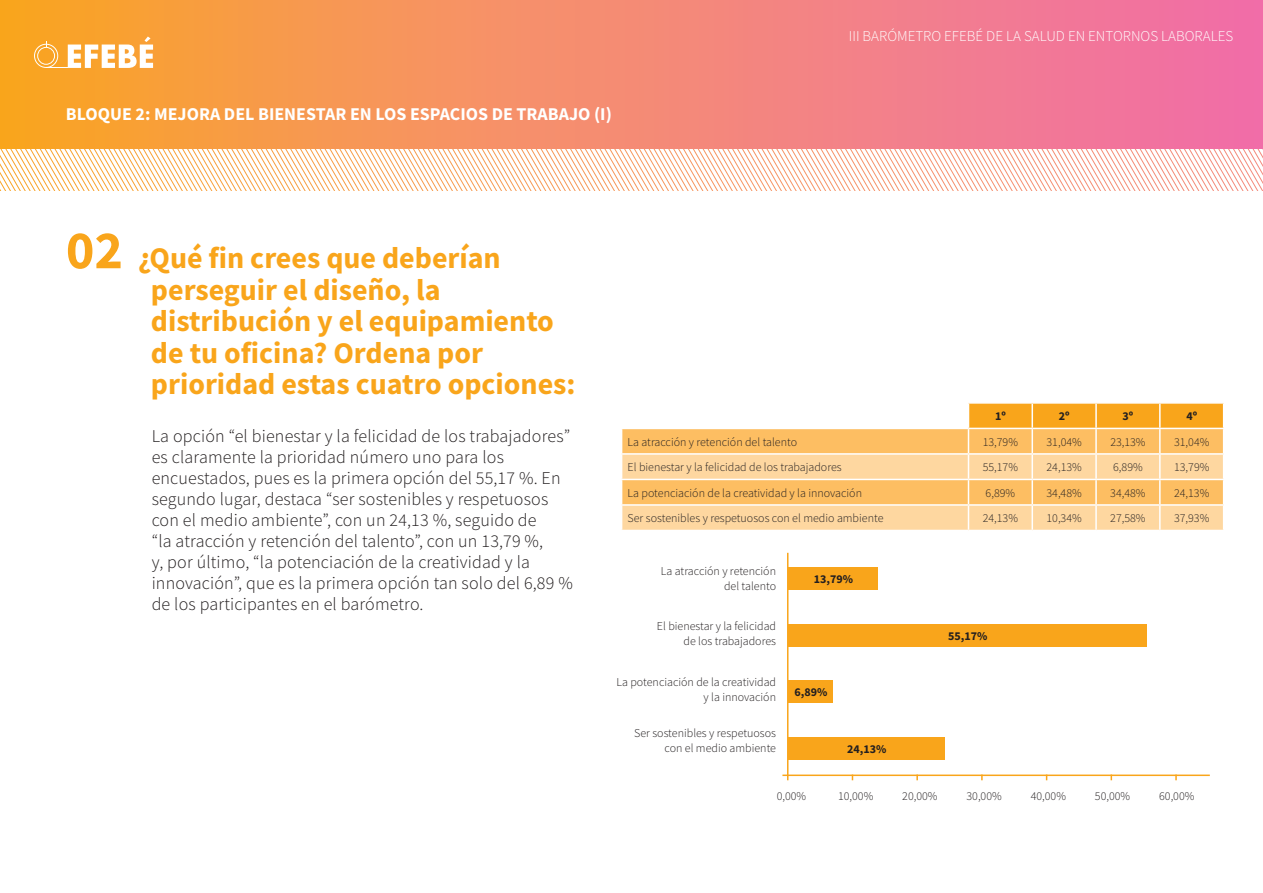
<style>
.page{position:relative;width:1263px;height:893px;background:#fff}
.page>*{position:absolute;margin:0;border:0;box-sizing:border-box;transform-origin:0 0}
.t1{font:700 54px "Source Sans Pro";color:#f9a51b}
.t2{font:700 30px/31.5px "Source Sans Pro";color:#f9a51b}
.t3{font:300 18px/21px "Source Sans Pro";letter-spacing:.01em;color:#231f20}
.t4{font:700 18px "Source Sans Pro";color:#fff}
.t5{font:300 15px "Source Sans Pro";color:#fff}
.t6{font:300 12px/15px "Source Sans Pro";color:#231f20;text-align:right}
.t7{font:700 12px "Source Sans Pro";color:#231f20}
</style>
<div class="page">
<svg style="left:0;top:149px;width:1263px;height:42px"></svg>
<div style="left:0;top:0;width:1263px;height:149px;background:linear-gradient(to right,#f9a72c,#f06eb1)"></div>
<div style="left:622px;top:429px;width:346px;height:24px;background:#fdbe62"></div>
<svg style="left:622px;top:455px;width:346px;height:75px;fill:#fed7a0"></svg>
<hr style="left:621px;top:479px;width:347px;height:1px;background:#fff">
<hr style="left:621px;top:504px;width:347px;height:2px;background:#fff">
<svg style="left:968px;top:403px;width:256px;height:127px"></svg>
<svg style="left:34px;top:37px;width:119px;height:31px"></svg>
<hr style="left:787px;top:553px;width:1px;height:227px;background:#f9a51b">
<hr style="left:782px;top:774px;width:428px;height:2px;background:#f9a51b">
<div style="left:788px;top:737px;width:157px;height:22px;background:#f9a51b"></div>
<div style="left:788px;top:681px;width:45px;height:22px;background:#f9a51b"></div>
<div style="left:788px;top:624px;width:359px;height:22px;background:#f9a51b"></div>
<div style="left:788px;top:568px;width:90px;height:22px;background:#f9a51b"></div>
<h3 class="t4" style="left:66px;top:102px;width:133px">BLOQUE 2: Mejora</h3>
<h3 class="t4" style="left:224px;top:102px;width:11px">del</h3>
<h3 class="t4" style="left:258px;top:102px;width:11px">bienestar</h3>
<h3 class="t4" style="left:350px;top:102px;width:37px">en los</h3>
<h3 class="t4" style="left:410px;top:102px;width:41px">es pacios</h3>
<h3 class="t4" style="left:492px;top:102px;width:37px">de traba</h3>
<h3 class="t4" style="left:569px;top:102px;width:44px">jo (I)</h3>
<h1 class="t1" style="left:66px;top:214px;width:59px">02</h1>
<h2 class="t2" style="left:151px;top:242px;width:426px;text-indent:-13px">¿Qué fin crees que deberían perseguir el diseño, la distribución y el equipamiento de tu oficina? Ordena por prioridad estas cuatro opciones:</h2>
<p class="t5" style="left:849px;top:27px;width:386px">III BARÓMETRO EFEBÉ DE LA SALUD EN ENTORNOS LABORALES</p>
<p class="t7" style="left:995px;top:408px;width:12px">1º</p>
<p class="t7" style="left:1059px;top:408px;width:12px">2º</p>
<p class="t7" style="left:1122px;top:408px;width:12px">3º</p>
<p class="t7" style="left:1186px;top:408px;width:12px">4º</p>
<p class="t3" style="left:152px;top:425px;width:423px">La opción “el bienestar y la felicidad de los trabajadores” es claramente la prioridad número uno para los encuestados, pues es la primera opción del 55,17 %. En segundo lugar, destaca “ser sostenibles y respetuosos con el medio ambiente”, con un 24,13 %, seguido de<br>“la atracción y retención del talento”, con un 13,79 %,<br>y, por último, “la potenciación de la creatividad y la innovación”, que es la primera opción tan solo del 6,89 % de los participantes en el barómetro.</p>
<p class="t6" style="left:628px;top:434px;width:171px">La atracción y retención del talento</p>
<p class="t6" style="left:983px;top:434px;width:37px">13,79%</p>
<p class="t6" style="left:1046px;top:434px;width:37px">31,04%</p>
<p class="t6" style="left:1110px;top:434px;width:37px">23,13%</p>
<p class="t6" style="left:1174px;top:434px;width:37px">31,04%</p>
<p class="t6" style="left:628px;top:460px;width:216px">El bienestar y la felicidad de los trabajadores</p>
<p class="t6" style="left:983px;top:460px;width:37px">55,17%</p>
<p class="t6" style="left:1046px;top:460px;width:37px">24,13%</p>
<p class="t6" style="left:1113px;top:460px;width:31px">6,89%</p>
<p class="t6" style="left:1174px;top:460px;width:37px">13,79%</p>
<p class="t6" style="left:628px;top:485px;width:236px">La potenciación de la creatividad y la innovación</p>
<p class="t6" style="left:986px;top:485px;width:31px">6,89%</p>
<p class="t6" style="left:1046px;top:485px;width:37px">34,48%</p>
<p class="t6" style="left:1110px;top:485px;width:37px">34,48%</p>
<p class="t6" style="left:1174px;top:485px;width:37px">24,13%</p>
<p class="t6" style="left:628px;top:511px;width:257px">Ser sostenibles y respetuosos con el medio ambiente</p>
<p class="t6" style="left:983px;top:511px;width:37px">24,13%</p>
<p class="t6" style="left:1046px;top:511px;width:37px">10,34%</p>
<p class="t6" style="left:1110px;top:511px;width:37px">27,58%</p>
<p class="t6" style="left:1174px;top:511px;width:37px">37,93%</p>
<p class="t6" style="left:661px;top:563px;width:117px">La atracción y retención del talento</p>
<p class="t6" style="left:657px;top:619px;width:121px">El bienestar y la felicidad de los trabajadores</p>
<p class="t6" style="left:616px;top:674px;width:161px">La potenciación de la creatividad y la innovación</p>
<p class="t6" style="left:634px;top:725px;width:143px">Ser sostenibles y respetuosos con el medio ambiente</p>
<p class="t7" style="left:814px;top:571px;width:41px">13,79%</p>
<p class="t7" style="left:794px;top:684px;width:34px">6,89%</p>
<p class="t7" style="left:847px;top:740px;width:41px">24,13%</p>
<p class="t7" style="left:948px;top:628px;width:41px">55,17%</p>
<p class="t6" style="left:777px;top:789px;width:31px">0,00%</p>
<p class="t6" style="left:838px;top:789px;width:37px">10,00%</p>
<p class="t6" style="left:902px;top:789px;width:37px">20,00%</p>
<p class="t6" style="left:966px;top:789px;width:37px">30,00%</p>
<p class="t6" style="left:1031px;top:789px;width:37px">40,00%</p>
<p class="t6" style="left:1095px;top:789px;width:37px">50,00%</p>
<p class="t6" style="left:1159px;top:789px;width:37px">60,00%</p>
</div>
